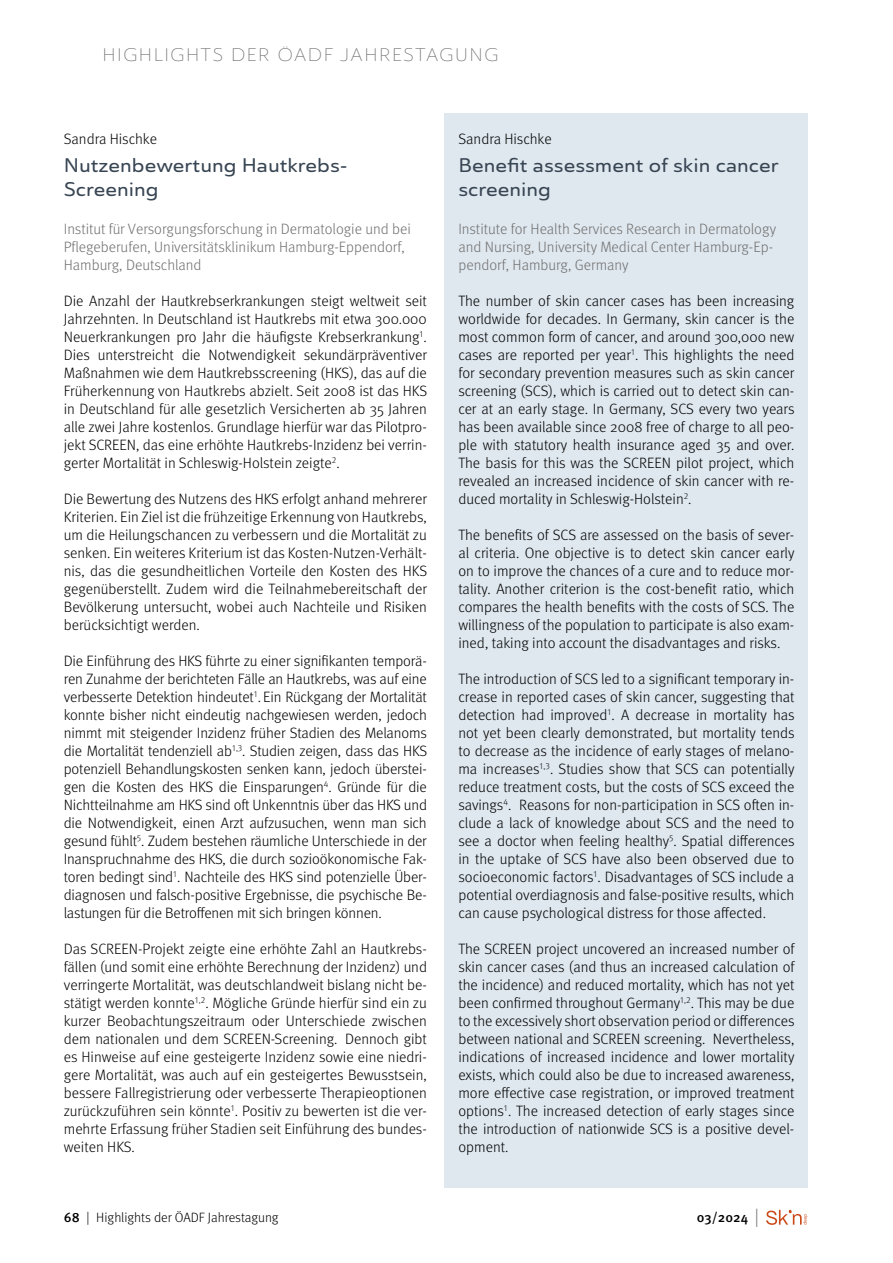
<style>
.page{position:relative;width:893px;height:1263px;background:#fff}
.page>*{position:absolute;margin:0;border:0;box-sizing:border-box;transform-origin:0 0}
.Beitragstitel_ENG{font:500 expanded 19.5px/24px "Ainslie Sans";color:#384553}
.Beitragstitel{font:500 expanded 19.5px/24px "Ainslie Sans";color:#384553}
.t1{font:300 expanded 18px "Ainslie Sans";letter-spacing:.05em;color:#706f6f}
.Text{font:300 15px/18px "Meta Pro";letter-spacing:-.005em;color:#000;text-align:justify}
.Text_ENG{font:300 15px/18px "Meta Pro";color:#000;text-align:justify}
.Trailer{font:300 15px/18px "Meta Pro";color:#706f6f}
.Trailer_ENG{font:300 15px/18px "Meta Pro";color:#706f6f}
.Autor_ENG{font:300 15px "Meta Pro";color:#000}
.Autor{font:300 15px "Meta Pro";color:#000}
.t2{font:300 13.5px "Meta Pro";color:#000}
.t3{font:500 13.5px "Meta Pro";color:#000}
.s1{font-weight:500}
.s2{font-weight:300;font-size:18.9px;color:#706f6f}
</style>
<div class="page">
<div style="left:445px;top:114px;width:363px;height:1074px;background:#dfe8ef"></div>
<svg style="left:766px;top:1210px;width:41px;height:15px"></svg>
<p class="t1" style="left:102px;top:44px;width:353px">HIGH LIGHTS DER ÖADF JAH RESTAGUNG</p>
<p class="Autor" style="left:64px;top:128px;width:95px">Sandra Hischke</p>
<p class="Beitragstitel" style="left:64px;top:154px;width:286px">Nutzenbewertung Hautkrebs-<br>Screening</p>
<p class="Trailer" style="left:64px;top:219px;width:349px">Institut für Versorgungsforschung in Dermatologie und bei<br>Pflegeberufen, Universitätsklinikum Hamburg-Eppendorf,<br>Hamburg, Deutschland</p>
<p class="Text" style="left:64px;top:291px;width:365px">Die Anzahl der Hautkrebserkrankungen steigt weltweit seit Jahrzehnten. In Deutschland ist Hautkrebs mit etwa 300.000<br>Neuerkrankungen pro Jahr die häufigste Krebserkrankung<sup>1</sup>.<br>Dies unterstreicht die Notwendigkeit sekundärpräventiver Maßnahmen wie dem Hautkrebsscreening (HKS), das auf die Früherkennung von Hautkrebs abzielt. Seit 2008 ist das HKS in Deutschland für alle gesetzlich Versicherten ab 35 Jahren alle zwei Jahre kostenlos. Grundlage hierfür war das Pilotpro&shy;jekt SCREEN, das eine erhöhte Hautkrebs-Inzidenz bei verrin&shy;gerter Mortalität in Schleswig-Holstein zeigte<sup>2</sup>.</p>
<p class="Text" style="left:64px;top:489px;width:365px">Die Bewertung des Nutzens des HKS erfolgt anhand mehrerer Kriterien. Ein Ziel ist die frühzeitige Erkennung von Hautkrebs, um die Heilungschancen zu verbessern und die Mortalität zu senken. Ein weiteres Kriterium ist das Kosten-Nutzen-Verhält&shy;nis, das die gesundheitlichen Vorteile den Kosten des HKS gegenüberstellt. Zudem wird die Teilnahmebereitschaft der Bevölkerung untersucht, wobei auch Nachteile und Risiken berücksichtigt werden.</p>
<p class="Text" style="left:64px;top:651px;width:365px">Die Einführung des HKS führte zu einer signifikanten temporä&shy;ren Zunahme der berichteten Fälle an Hautkrebs, was auf eine verbesserte Detektion hindeutet<sup>1</sup>. Ein Rückgang der Mortalität konnte bisher nicht eindeutig nachgewiesen werden, jedoch nimmt mit steigender Inzidenz früher Stadien des Melanoms die Mortalität tendenziell ab<sup>1,3</sup>. Studien zeigen, dass das HKS potenziell Behandlungskosten senken kann, jedoch überstei&shy;gen die Kosten des HKS die Einsparungen<sup>4</sup>. Gründe für die Nichtteilnahme am HKS sind oft Unkenntnis über das HKS und die Notwendigkeit, einen Arzt aufzusuchen, wenn man sich gesund fühlt<sup>5</sup>. Zudem bestehen räumliche Unterschiede in der Inanspruchnahme des HKS, die durch sozioökonomische Fak&shy;toren bedingt sind<sup>1</sup>. Nachteile des HKS sind potenzielle Über&shy;diagnosen und falsch-positive Ergebnisse, die psychische Be&shy;lastungen für die Betroffenen mit sich bringen können.</p>
<p class="Text" style="left:64px;top:939px;width:365px">Das SCREEN-Projekt zeigte eine erhöhte Zahl an Hautkrebs&shy;fällen (und somit eine erhöhte Berechnung der Inzidenz) und verringerte Mortalität, was deutschlandweit bislang nicht be&shy;stätigt werden konnte<sup>1,2</sup>. Mögliche Gründe hierfür sind ein zu kurzer Beobachtungszeitraum oder Unterschiede zwischen dem nationalen und dem SCREEN-Screening. Dennoch gibt es Hinweise auf eine gesteigerte Inzidenz sowie eine niedri&shy;gere Mortalität, was auch auf ein gesteigertes Bewusstsein, bessere Fallregistrierung oder verbesserte Therapieoptionen zurückzuführen sein könnte<sup>1</sup>. Positiv zu bewerten ist die ver&shy;mehrte Erfassung früher Stadien seit Einführung des bundes&shy;weiten HKS.</p>
<p class="t2" style="left:64px;top:1208px;width:216px"><span class="s1">68</span> | Highlights der ÖADF Jahrestagung</p>
<p class="Autor_ENG" style="left:458px;top:128px;width:95px">Sandra Hischke</p>
<p class="Beitragstitel_ENG" style="left:458px;top:154px;width:322px">Benefit assessment of skin cancer screening</p>
<p class="Trailer_ENG" style="left:458px;top:219px;width:319px">Institute for Health Services Research in Dermatology and Nursing, University Medical Center Hamburg-Ep&shy;pendorf, Hamburg, Germany</p>
<p class="Text_ENG" style="left:458px;top:291px;width:338px">The number of skin cancer cases has been increasing worldwide for decades. In Germany, skin cancer is the most common form of cancer, and around 300,000 new cases are reported per year<sup>1</sup>. This highlights the need for secondary prevention measures such as skin cancer screening (SCS), which is carried out to detect skin can&shy;cer at an early stage. In Germany, SCS every two years has been available since 2008 free of charge to all peo&shy;ple with statutory health insurance aged 35 and over.<br>The basis for this was the SCREEN pilot project, which revealed an increased incidence of skin cancer with re&shy;duced mortality in Schleswig-Holstein<sup>2</sup>.</p>
<p class="Text_ENG" style="left:458px;top:525px;width:338px">The benefits of SCS are assessed on the basis of sever&shy;al criteria. One objective is to detect skin cancer early on to improve the chances of a cure and to reduce mor&shy;tality. Another criterion is the cost-benefit ratio, which compares the health benefits with the costs of SCS. The willingness of the population to participate is also exam&shy;ined, taking into account the disadvantages and risks.</p>
<p class="Text_ENG" style="left:458px;top:669px;width:338px">The introduction of SCS led to a significant temporary in&shy;crease in reported cases of skin cancer, suggesting that detection had improved<sup>1</sup>. A decrease in mortality has not yet been clearly demonstrated, but mortality tends to decrease as the incidence of early stages of melano&shy;ma increases<sup>1,3</sup>. Studies show that SCS can potentially reduce treatment costs, but the costs of SCS exceed the savings<sup>4</sup>. Reasons for non-participation in SCS often in&shy;clude a lack of knowledge about SCS and the need to see a doctor when feeling healthy<sup>5</sup>. Spatial differences in the uptake of SCS have also been observed due to socioeconomic factors<sup>1</sup>. Disadvantages of SCS include a potential overdiagnosis and false-positive results, which can cause psychological distress for those affected.</p>
<p class="Text_ENG" style="left:458px;top:939px;width:338px">The SCREEN project uncovered an increased number of skin cancer cases (and thus an increased calculation of the incidence) and reduced mortality, which has not yet been confirmed throughout Germany<sup>1,2</sup>. This may be due to the excessively short observation period or differences between national and SCREEN screening. Nevertheless, indications of increased incidence and lower mortality exists, which could also be due to increased awareness, more effective case registration, or improved treatment options<sup>1</sup>. The increased detection of early stages since the introduction of nationwide SCS is a positive devel&shy;opment.</p>
<p class="t3" style="left:697px;top:1206px;width:64px">03/2024 <span class="s2">|</span></p>
</div>
